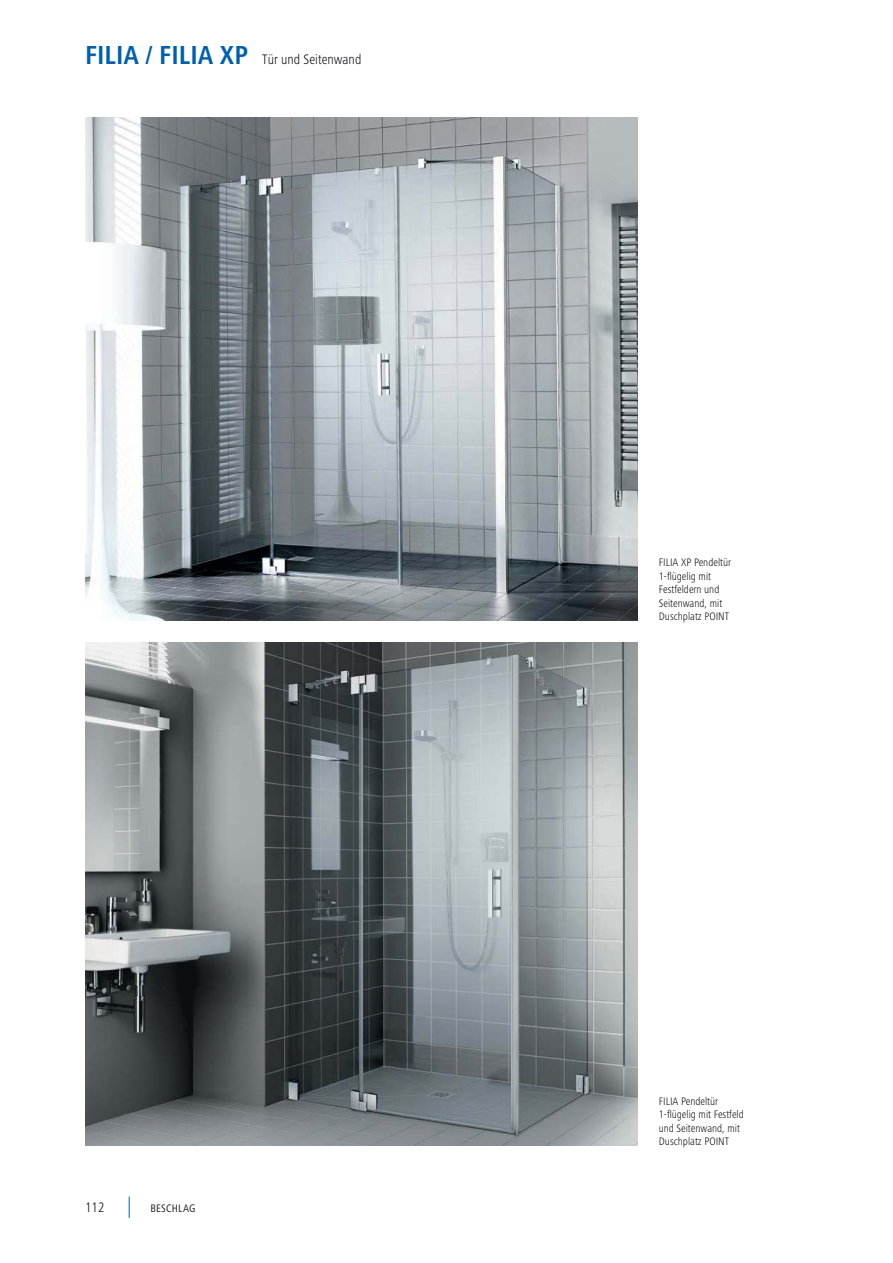
<style>
.page{position:relative;width:893px;height:1263px;background:#fff}
.page>*{position:absolute;margin:0;border:0;box-sizing:border-box;transform-origin:0 0}
.t1{font:300 condensed 14.25px "Frutiger Next LTW1 G";color:#111214}
.t2{font:300 condensed 11.25px/13.5px "Frutiger Next LTW1 G";color:#111214}
.t3{font:condensed 11.25px "Frutiger Next LTW1 G";letter-spacing:.015em;color:#111214}
.s1{font-weight:700;font-size:27px;color:#0060ae}
</style>
<div class="page">
<svg style="left:129px;top:1197px;width:1px;height:21px"></svg>
<img style="left:85px;top:117px;width:553px;height:504px">
<img style="left:85px;top:642px;width:553px;height:504px">
<p class="t1" style="left:85px;top:53px;width:278px"><span class="s1">FILIA / FILIA XP</span> Tür und Seitenwand</p>
<p class="t1" style="left:85px;top:1201px;width:21px">112</p>
<p class="t3" style="left:150px;top:1202px;width:46px">BESCHLAG</p>
<p class="t2" style="left:659px;top:557px;width:74px">FILIA XP Pendeltür<br>1-flügelig mit<br>Festfeldern und<br>Seitenwand, mit<br>Duschplatz POINT</p>
<p class="t2" style="left:659px;top:1095px;width:87px">FILIA Pendeltür<br>1-flügelig mit Festfeld und Seitenwand, mit<br>Duschplatz POINT</p>
</div>
